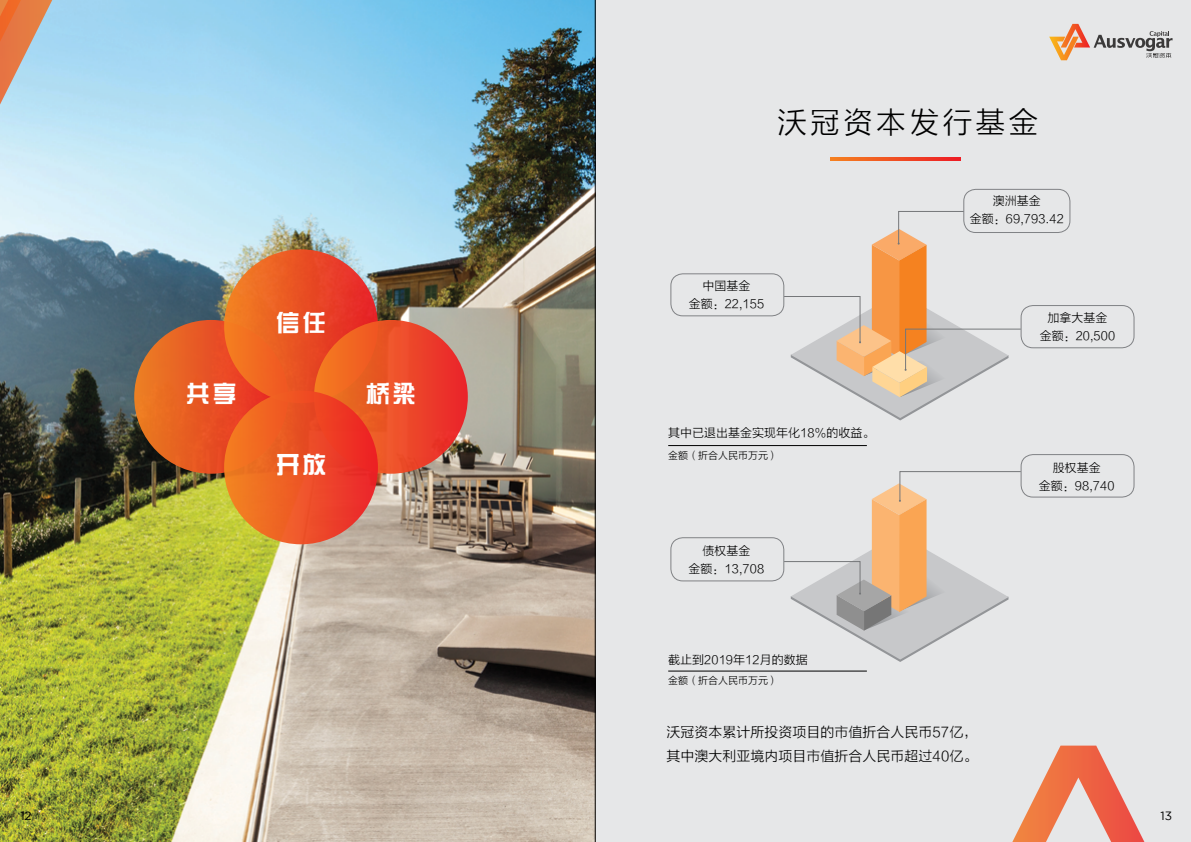
<style>
.page{position:relative;width:1191px;height:842px;background:#e6e7e8}
.page>*{position:absolute;margin:0;border:0;box-sizing:border-box;transform-origin:0 0}
.t1{font:30px "FZLTXHK";letter-spacing:.1em;color:#000}
.t2{font:24px "FZZYK GBK1 0";letter-spacing:.1em;color:#fff}
.t3{font:14px/24px "FZLTXHK";color:#000}
.t4{font:12px/18px "FZLTXHK";color:#000;text-align:center}
.t5{font:12px "Gotham";color:#000}
.t6{font:10px "FZLTXHK";color:#000}
</style>
<div class="page">
<svg style="left:830px;top:157px;width:131px;height:3px"></svg>
<img style="left:0;top:0;width:595px;height:842px">
<svg style="left:134px;top:320px;width:154px;height:154px;background:#e75b23"></svg>
<div style="left:224px;top:249px;width:154px;height:154px;background:linear-gradient(to right,#f28020,#e2232a);border-radius:50%"></div>
<div style="left:314px;top:320px;width:154px;height:154px;background:linear-gradient(to right,#f17c1e,#e8272e);border-radius:50%"></div>
<div style="left:224px;top:390px;width:154px;height:154px;background:linear-gradient(to right,#f18221,#ea2328);border-radius:50%"></div>
<svg style="left:783px;top:211px;width:237px;height:209px"></svg>
<svg style="left:783px;top:471px;width:237px;height:191px"></svg>
<div style="left:963px;top:189px;width:107px;height:44px;border:1px solid #808285;border-radius:12px"></div>
<div style="left:670px;top:274px;width:114px;height:42px;border:1px solid #808285;border-radius:12px"></div>
<div style="left:670px;top:537px;width:114px;height:44px;border:1px solid #808285;border-radius:12px"></div>
<div style="left:1020px;top:305px;width:114px;height:43px;border:1px solid #808285;border-radius:12px"></div>
<div style="left:1020px;top:454px;width:114px;height:43px;border:1px solid #808285;border-radius:12px"></div>
<hr style="left:668px;top:445px;width:199px;height:1px;background:#000">
<hr style="left:668px;top:670px;width:199px;height:1px;background:#000">
<svg style="left:0;top:0;width:83px;height:168px;background:#c0cbd1"></svg>
<svg style="left:1049px;top:24px;width:123px;height:36px"></svg>
<hr style="left:595px;top:0;width:1px;height:842px;background:#000">
<svg style="left:1012px;top:746px;width:133px;height:96px"></svg>
<h1 class="t1" style="left:777px;top:106px;width:262px">沃冠资本发行基金</h1>
<h2 class="t2" style="left:186px;top:380px;width:52px">共享</h2>
<h2 class="t2" style="left:276px;top:310px;width:52px">信任</h2>
<h2 class="t2" style="left:276px;top:451px;width:52px">开放</h2>
<h2 class="t2" style="left:366px;top:380px;width:52px">桥梁</h2>
<p class="t4" style="left:689px;top:277px;width:77px">中国基金<br>金额：22,155</p>
<p class="t4" style="left:668px;top:424px;width:208px">其中已退出基金实现年化18%的收益。</p>
<p class="t6" style="left:668px;top:450px;width:111px">金额（折合人民币万元）</p>
<p class="t4" style="left:688px;top:542px;width:77px">债权基金<br>金额：13,708</p>
<p class="t4" style="left:668px;top:651px;width:141px">截止到2019年12月的数据</p>
<p class="t6" style="left:668px;top:675px;width:111px">金额（折合人民币万元）</p>
<p class="t4" style="left:970px;top:192px;width:95px">澳洲基金<br>金额：69,793.42</p>
<p class="t4" style="left:1039px;top:309px;width:77px">加拿大基金<br>金额：20,500</p>
<p class="t4" style="left:1038px;top:459px;width:77px">股权基金<br>金额：98,740</p>
<p class="t3" style="left:666px;top:720px;width:313px">沃冠资本累计所投资项目的市值折合人民币57亿，其中澳大利亚境内项目市值折合人民币超过40亿。</p>
<p class="t5" style="left:20px;top:809px;width:13px">12</p>
<p class="t5" style="left:1160px;top:809px;width:13px">13</p>
</div>
